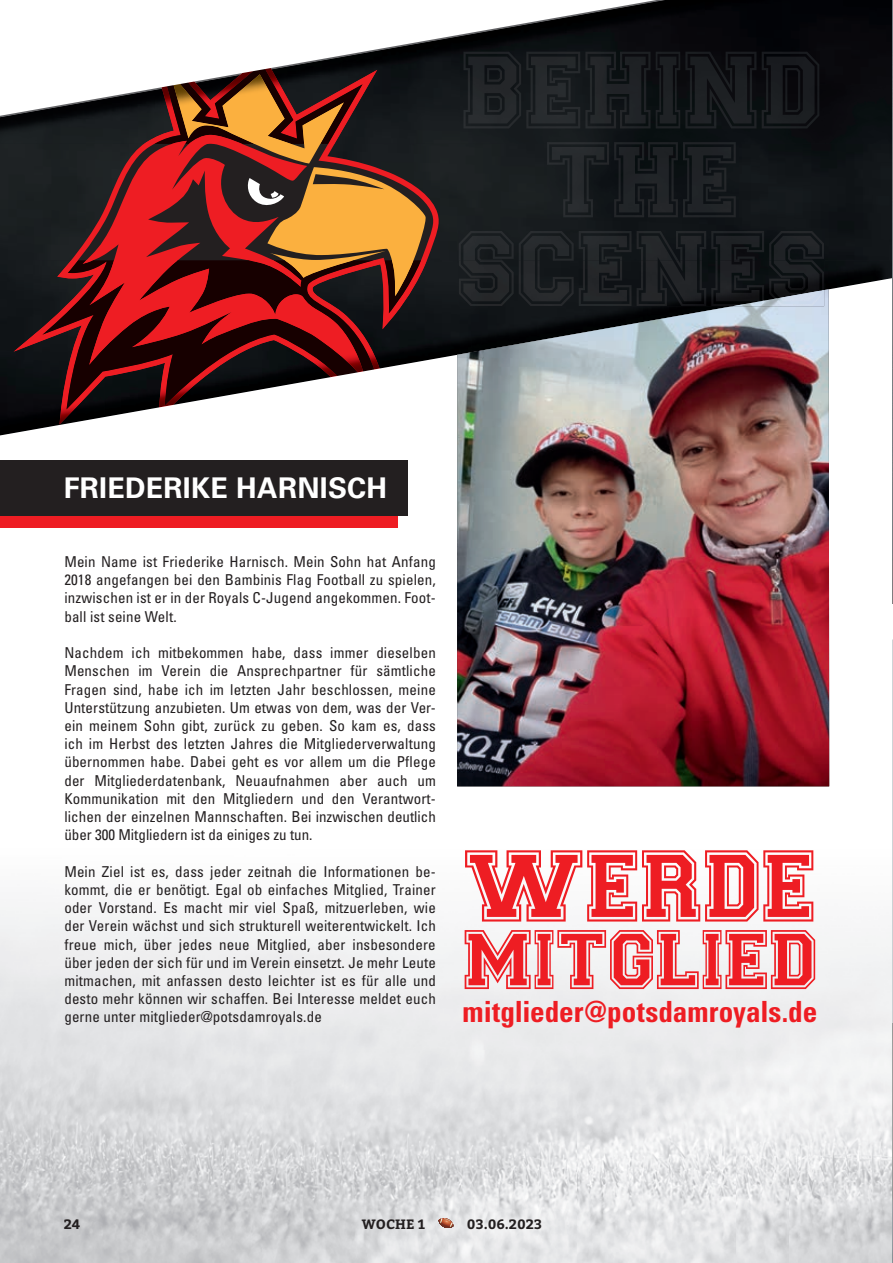
<style>
.page{position:relative;width:893px;height:1263px;background:#fff}
.page>*{position:absolute;margin:0;border:0;box-sizing:border-box;transform-origin:0 0}
.t1{font:500 96px "Collegiate Heavy Outline";color:#ee1d23}
.t2{font:500 79.5px "Collegiate Heavy Outline";color:#ee1d23}
.t3{font:700 condensed 29.25px "Univers LT Std";letter-spacing:-.005em;color:#ee1d23}
.t4{font:700 28.5px "Univers LT Std";letter-spacing:.01em;color:#fff}
.t5{font:condensed 15px/18.1px "Univers LT Std";letter-spacing:.01em;color:#231f20;text-align:justify}
.t6{font:700 13.5px "Bitter";color:#231f20}
</style>
<div class="page">
<img style="left:0;top:144px;width:892px;height:134px">
<div style="left:13px;top:144px;width:428px;height:116px;background:#1b2022"></div>
<div style="left:42px;top:144px;width:393px;height:116px;background:#1b2022"></div>
<svg style="left:83px;top:144px;width:87px;height:116px;background:#931e22"></svg>
<svg style="left:170px;top:144px;width:257px;height:116px;background:#98522e"></svg>
<div style="left:377px;top:122px;width:96px;height:22px;background:#1a1e21"></div>
<div style="left:52px;top:122px;width:91px;height:22px;background:#1a1f21"></div>
<div style="left:788px;top:122px;width:104px;height:22px;background:#0b0f10"></div>
<img style="left:0;top:122px;width:52px;height:22px">
<img style="left:473px;top:128px;width:315px;height:16px">
<img style="left:154px;top:122px;width:209px;height:22px">
<img style="left:170px;top:122px;width:174px;height:22px">
<img style="left:172px;top:135px;width:70px;height:9px">
<svg style="left:0;top:0;width:892px;height:122px"></svg>
<img style="left:427px;top:260px;width:32px;height:18px">
<img style="left:824px;top:260px;width:66px;height:18px">
<img style="left:42px;top:260px;width:379px;height:18px">
<img style="left:392px;top:260px;width:21px;height:18px">
<img style="left:83px;top:260px;width:280px;height:18px">
<svg style="left:0;top:278px;width:893px;height:453px"></svg>
<img style="left:0;top:907px;width:262px;height:356px">
<img style="left:788px;top:731px;width:104px;height:532px">
<img style="left:735px;top:786px;width:53px;height:477px">
<img style="left:262px;top:1050px;width:474px;height:213px">
<svg style="left:892px;top:640px;width:1px;height:623px"></svg>
<svg style="left:892px;top:0;width:1px;height:604px"></svg>
<svg style="left:439px;top:1218px;width:15px;height:11px"></svg>
<img style="left:457px;top:289px;width:372px;height:497px">
<div style="left:0;top:461px;width:408px;height:55px;background:#231f20"></div>
<div style="left:0;top:516px;width:398px;height:12px;background:#ee1d23"></div>
<img style="left:463px;top:52px;width:356px;height:76px">
<img style="left:547px;top:144px;width:191px;height:73px">
<img style="left:547px;top:142px;width:191px;height:2px">
<img style="left:459px;top:231px;width:365px;height:29px">
<img style="left:459px;top:260px;width:365px;height:46px">
<img style="left:733px;top:290px;width:91px;height:16px">
<h3 class="t4" style="left:64px;top:472px;width:325px">FRIEDERIKE HARNISCH</h3>
<p class="t5" style="left:64px;top:552px;width:373px">Mein Name ist Friederike Harnisch. Mein Sohn hat Anfang 2018 angefangen bei den Bambinis Flag Football zu spielen, inzwischen ist er in der Royals C-Jugend angekommen. Foot&shy;ball ist seine Welt.</p>
<p class="t5" style="left:64px;top:643px;width:373px">Nachdem ich mitbekommen habe, dass immer dieselben Menschen im Verein die Ansprechpartner für sämtliche Fragen sind, habe ich im letzten Jahr beschlossen, meine Unterstützung anzubieten. Um etwas von dem, was der Ver&shy;ein meinem Sohn gibt, zurück zu geben. So kam es, dass ich im Herbst des letzten Jahres die Mitgliederverwaltung übernommen habe. Dabei geht es vor allem um die Pflege der Mitgliederdatenbank, Neuaufnahmen aber auch um Kommunikation mit den Mitgliedern und den Verantwort&shy;lichen der einzelnen Mannschaften. Bei inzwischen deutlich über 300 Mitgliedern ist da einiges zu tun.</p>
<p class="t5" style="left:64px;top:862px;width:373px">Mein Ziel ist es, dass jeder zeitnah die Informationen be&shy;kommt, die er benötigt. Egal ob einfaches Mitglied, Trainer oder Vorstand. Es macht mir viel Spaß, mitzuerleben, wie der Verein wächst und sich strukturell weiterentwickelt. Ich freue mich, über jedes neue Mitglied, aber insbesondere über jeden der sich für und im Verein einsetzt. Je mehr Leute mitmachen, mit anfassen desto leichter ist es für alle und desto mehr können wir schaffen. Bei Interesse meldet euch gerne unter mitglieder@potsdamroyals.de</p>
<h1 class="t1" style="left:463px;top:848px;width:355px">WERDE</h1>
<h2 class="t2" style="left:463px;top:928px;width:356px">MITGLIED</h2>
<h3 class="t3" style="left:463px;top:994px;width:356px">mitglieder@potsdamroyals.de</h3>
<p class="t6" style="left:64px;top:1215px;width:18px">24</p>
<p class="t6" style="left:362px;top:1215px;width:65px">WOCHE 1</p>
<p class="t6" style="left:467px;top:1215px;width:77px">03.06.2023</p>
</div>
